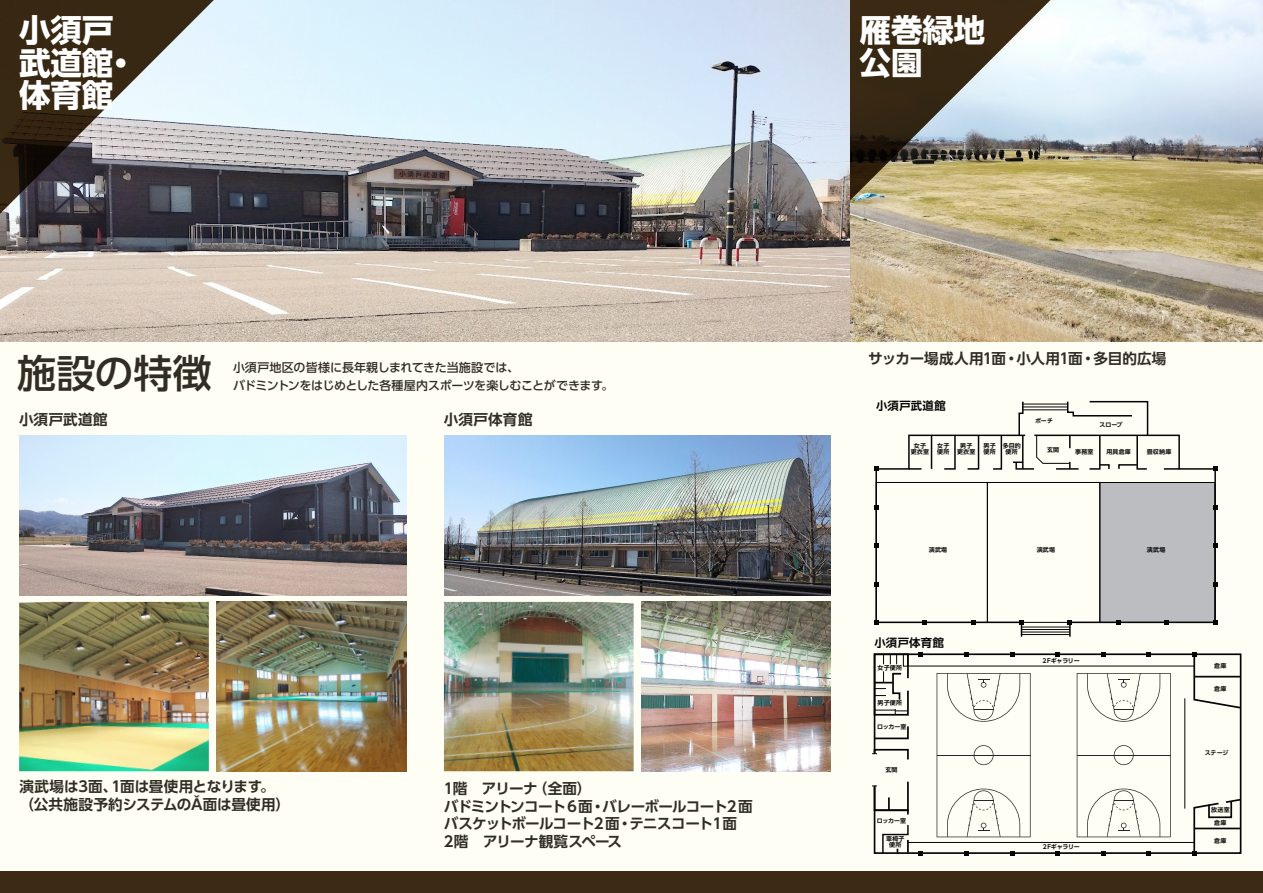
<style>
.page{position:relative;width:1263px;height:893px;background:#fff}
.page>*{position:absolute;margin:0;border:0;box-sizing:border-box;transform-origin:0 0}
.t1{font:500 39px "UD Shin Go Pro";letter-spacing:.005em;color:#312d23}
.t2{font:700 31.5px/32.7px "UD Shin Go Pro";color:#fff}
.t3{font:700 14.55px/17.5px "UD Shin Go Pro De";letter-spacing:-.065em;color:#312d23}
.t4{font:700 14.55px/17.5px "UD Shin Go Pro De";letter-spacing:-.005em;color:#312d23}
.t5{font:700 14.55px "UD Shin Go Pro De";letter-spacing:-.02em;color:#312d23}
.t6{font:700 14.55px "UD Shin Go Pro De";letter-spacing:-.04em;color:#312d23}
.t7{font:500 12px/18.8px "UD Shin Go Pro";letter-spacing:-.025em;color:#312d23}
.t8{font:700 11.4px "UD Shin Go Pro De";letter-spacing:.03em;color:#030303}
.t9{font:700 6px/6px "UD Shin Go Pro De";letter-spacing:.015em;color:#030303;text-align:center}
.t10{font:700 6px "UD Shin Go Pro De";letter-spacing:-.045em;color:#030303}
</style>
<div class="page">
<div style="left:0;top:0;width:1263px;height:872px;background:#fffef4"></div>
<img style="left:850px;top:0;width:413px;height:342px">
<svg style="left:850px;top:0;width:271px;height:201px;background:#928f7f"></svg>
<img style="left:0;top:0;width:850px;height:342px">
<svg style="left:0;top:0;width:314px;height:321px;background:#8e8a87"></svg>
<div style="left:0;top:872px;width:1263px;height:21px;background:#3d2a14"></div>
<img style="left:19px;top:602px;width:190px;height:169px">
<img style="left:216px;top:602px;width:190px;height:169px">
<img style="left:444px;top:602px;width:190px;height:169px">
<img style="left:641px;top:602px;width:190px;height:169px">
<svg style="left:873px;top:653px;width:369px;height:202px"></svg>
<svg style="left:881px;top:823px;width:28px;height:31px"></svg>
<svg style="left:1077px;top:673px;width:94px;height:164px"></svg>
<svg style="left:936px;top:673px;width:94px;height:164px"></svg>
<svg style="left:873px;top:653px;width:37px;height:63px"></svg>
<svg style="left:873px;top:725px;width:37px;height:15px"></svg>
<hr style="left:1184px;top:698px;width:1px;height:111px;background:#030303">
<hr style="left:908px;top:666px;width:286px;height:1px;background:#030303">
<hr style="left:908px;top:842px;width:286px;height:1px;background:#030303">
<svg style="left:919px;top:652px;width:4px;height:4px"></svg>
<svg style="left:964px;top:652px;width:4px;height:4px"></svg>
<svg style="left:1010px;top:652px;width:4px;height:4px"></svg>
<svg style="left:1055px;top:652px;width:5px;height:4px"></svg>
<svg style="left:1101px;top:652px;width:4px;height:4px"></svg>
<svg style="left:1146px;top:652px;width:5px;height:4px"></svg>
<svg style="left:1192px;top:652px;width:50px;height:58px"></svg>
<svg style="left:919px;top:851px;width:4px;height:4px"></svg>
<svg style="left:964px;top:851px;width:4px;height:4px"></svg>
<svg style="left:1010px;top:851px;width:4px;height:4px"></svg>
<svg style="left:1055px;top:851px;width:5px;height:4px"></svg>
<svg style="left:1101px;top:851px;width:4px;height:4px"></svg>
<svg style="left:1146px;top:851px;width:5px;height:4px"></svg>
<svg style="left:1192px;top:798px;width:50px;height:57px"></svg>
<svg style="left:872px;top:748px;width:38px;height:13px"></svg>
<svg style="left:872px;top:780px;width:38px;height:36px"></svg>
<svg style="left:874px;top:400px;width:343px;height:237px"></svg>
<hr style="left:1023px;top:404px;width:45px;height:1px;background:#030303">
<hr style="left:1023px;top:407px;width:45px;height:1px;background:#030303">
<hr style="left:1022px;top:627px;width:48px;height:1px;background:#030303">
<hr style="left:1022px;top:629px;width:48px;height:1px;background:#030303">
<hr style="left:1022px;top:632px;width:48px;height:1px;background:#030303">
<hr style="left:1022px;top:634px;width:48px;height:1px;background:#030303">
<hr style="left:1023px;top:410px;width:45px;height:1px;background:#030303">
<div style="left:876px;top:482px;width:112px;height:141px;border:1px solid #030303"></div>
<div style="left:987px;top:482px;width:113px;height:141px;border:1px solid #030303"></div>
<img style="left:20px;top:435px;width:386px;height:160px">
<img style="left:444px;top:435px;width:387px;height:160px">
<h2 class="t2" style="left:19px;top:13px;width:119px">小須戸武道館・体育館</h2>
<h2 class="t2" style="left:859px;top:13px;width:127px">雁巻緑地公園</h2>
<h1 class="t1" style="left:17px;top:341px;width:196px">施設の特徴</h1>
<h3 class="t7" style="left:233px;top:357px;width:382px">小須戸地区の皆様に長年親しまれてきた当施設では、<br>バドミントンをはじめとした各種屋内スポーツを楽しむことができます。</h3>
<h3 class="t6" style="left:19px;top:408px;width:90px">小須戸武道館</h3>
<h3 class="t6" style="left:444px;top:408px;width:90px">小須戸体育館</h3>
<h3 class="t4" style="left:19px;top:777px;width:272px">演武場は3面、1面は畳使用となります。（公共施設予約システムのǍ面は畳使用）</h3>
<h3 class="t3" style="left:444px;top:779px;width:310px">1階　アリーナ（全面）<br>バドミントンコート６面・バレーボールコート２面バスケットボールコート２面・テニスコート１面<br>2階　アリーナ観覧スペース</h3>
<h3 class="t5" style="left:868px;top:346px;width:300px">サッカー場成人用1面・小人用1面・多目的広場</h3>
<h3 class="t8" style="left:876px;top:396px;width:71px">小須戸武道館</h3>
<p class="t9" style="left:1035px;top:417px;width:19px">ポーチ</p>
<p class="t9" style="left:1099px;top:422px;width:24px">スロープ</p>
<p class="t9" style="left:911px;top:442px;width:20px">女子更衣室</p>
<p class="t9" style="left:1106px;top:449px;width:26px">用具倉庫</p>
<p class="t9" style="left:937px;top:442px;width:14px;text-align:left">女子便所</p>
<p class="t9" style="left:957px;top:442px;width:20px">男子更衣室</p>
<p class="t9" style="left:1003px;top:442px;width:20px">多目的便所</p>
<p class="t9" style="left:983px;top:442px;width:14px;text-align:left">男子便所</p>
<p class="t9" style="left:1047px;top:446px;width:14px">玄関</p>
<p class="t9" style="left:1075px;top:449px;width:20px">事務室</p>
<p class="t9" style="left:1147px;top:449px;width:26px">畳収納庫</p>
<p class="t9" style="left:929px;top:546px;width:20px">演武場</p>
<p class="t9" style="left:1037px;top:546px;width:20px">演武場</p>
<p class="t9" style="left:1147px;top:546px;width:20px">演武場</p>
<h3 class="t8" style="left:874px;top:634px;width:71px">小須戸体育館</h3>
<p class="t9" style="left:877px;top:665px;width:26px">女子便所</p>
<p class="t9" style="left:877px;top:700px;width:26px">男子便所</p>
<p class="t9" style="left:877px;top:723px;width:31px">ロッカー室</p>
<p class="t9" style="left:885px;top:767px;width:14px">玄関</p>
<p class="t9" style="left:877px;top:817px;width:31px">ロッカー室</p>
<p class="t9" style="left:886px;top:836px;width:20px">車椅子便所</p>
<p class="t10" style="left:1041px;top:656px;width:40px">２Fギャラリー</p>
<p class="t10" style="left:1042px;top:842px;width:40px">２Fギャラリー</p>
<p class="t9" style="left:1214px;top:662px;width:14px">倉庫</p>
<p class="t9" style="left:1214px;top:686px;width:14px">倉庫</p>
<p class="t9" style="left:1205px;top:750px;width:25px">ステージ</p>
<p class="t9" style="left:1211px;top:804px;width:20px;line-height:12.3px">放送室倉庫</p>
<p class="t9" style="left:1214px;top:838px;width:14px">倉庫</p>
</div>
